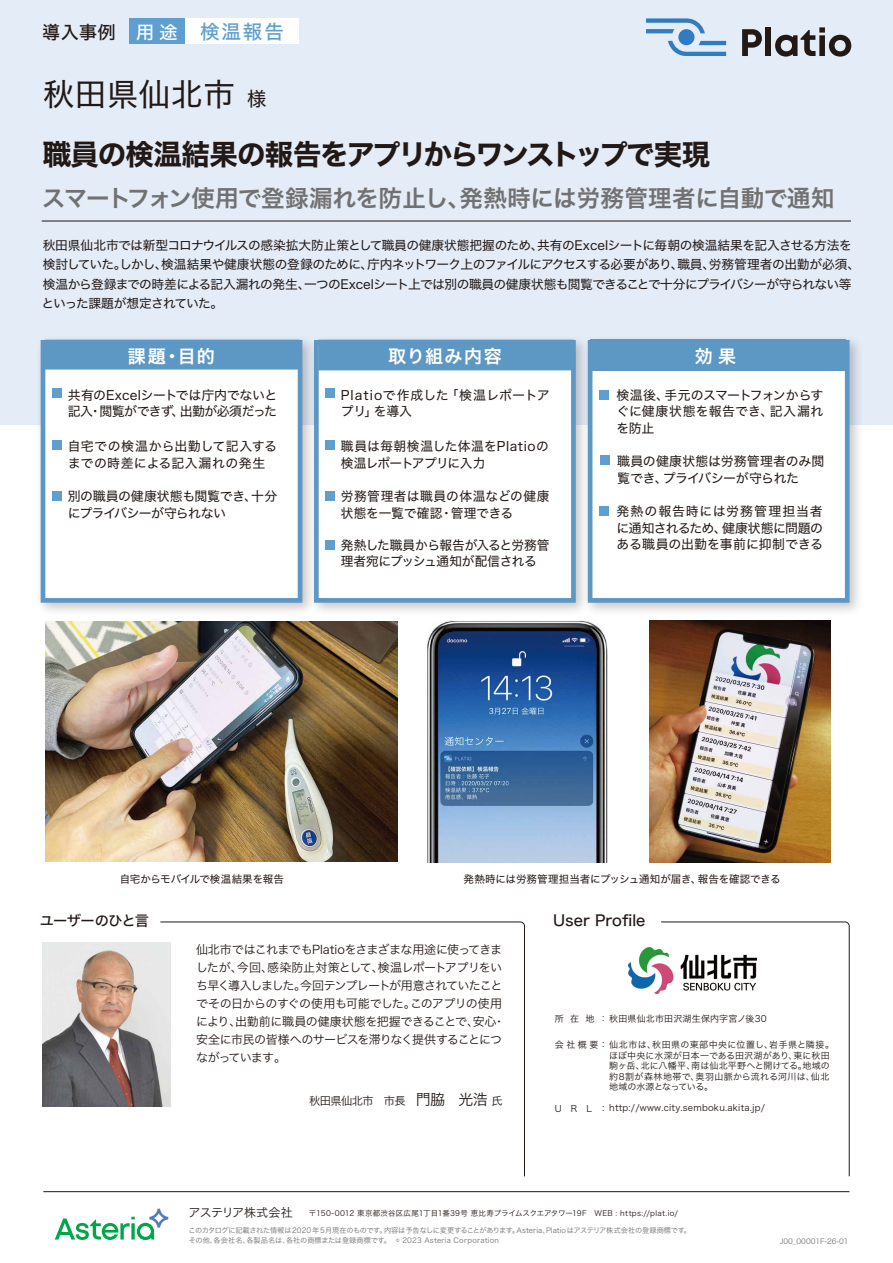
<style>
.page{position:relative;width:893px;height:1263px;background:#fff}
.page>*{position:absolute;margin:0;border:0;box-sizing:border-box;transform-origin:0 0}
.t1{font:31.5px "Hiragino Sans W4";letter-spacing:.025em;color:#221815}
.t2{font:28.5px "Hiragino Sans W7";letter-spacing:-.05em;color:#221815}
.t3{font:23.55px "Hiragino Sans W6";letter-spacing:-.01em;color:#727171}
.t4{font:19.5px "Hiragino Sans W5";color:#5f9fd0}
.t5{font:18px "Hiragino Sans W6";letter-spacing:.08em;color:#fff}
.t6{font:18px "Hiragino Sans W5";color:#221815}
.t7{font:15px "Hiragino Sans W5";letter-spacing:.005em;color:#221815}
.t8{font:14.25px "Hiragino Sans W5";letter-spacing:-.05em;color:#221815}
.t9{font:12.9px/16.5px "Hiragino Sans W4";letter-spacing:-.005em;color:#221815;text-align:justify}
.t10{font:12.9px/16.5px "Hiragino Sans W4";letter-spacing:-.03em;color:#221815}
.t11{font:12.9px/16.5px "Hiragino Sans W4";letter-spacing:.02em;color:#221815}
.t12{font:12.9px/16.5px "Hiragino Sans W4";letter-spacing:-.035em;color:#221815}
.t13{font:12.9px/16.5px "Hiragino Sans W4";letter-spacing:.035em;color:#221815}
.t14{font:12.9px/16.5px "Hiragino Sans W4";letter-spacing:.015em;color:#221815}
.t15{font:12.6px/19.5px "Hiragino Sans W4";letter-spacing:-.04em;color:#221815}
.t16{font:12px/18px "Hiragino Sans W3";letter-spacing:-.05em;color:#221815}
.t17{font:11.25px "Hiragino Sans W3";letter-spacing:-.05em;color:#221815}
.t18{font:10.5px "Hiragino Sans W4";letter-spacing:-.005em;color:#221815}
.t19{font:9px/10.5px "Hiragino Sans W3";letter-spacing:.025em;color:#221815}
.t20{font:7.5px "Hiragino Sans W3";letter-spacing:.015em;color:#221815}
.t21{font:7.2px/9.8px "Hiragino Sans W3";color:#727171}
.s1{font-size:18px;color:#fff}
.s2{font-size:19.5px}
.s3{font-size:15px}
</style>
<div class="page">
<div style="left:0;top:0;width:893px;height:424px;background:#e3ecf7"></div>
<img style="left:32px;top:339px;width:273px;height:273px">
<div style="left:41px;top:340px;width:261px;height:263px;background:#fff;border:5px solid #5d97c4"></div>
<div style="left:314px;top:340px;width:262px;height:263px;background:#fff;border:5px solid #5d97c4"></div>
<img style="left:579px;top:338px;width:289px;height:283px">
<div style="left:588px;top:340px;width:261px;height:263px;background:#fff;border:5px solid #5d97c4"></div>
<div style="left:45px;top:340px;width:255px;height:30px;background:#5d97c4"></div>
<div style="left:318px;top:340px;width:255px;height:30px;background:#5d97c4"></div>
<div style="left:590px;top:340px;width:256px;height:31px;background:#5d97c4"></div>
<svg style="left:55px;top:1209px;width:113px;height:31px"></svg>
<hr style="left:43px;top:1191px;width:806px;height:1px;background:#221815">
<div style="left:184px;top:19px;width:114px;height:25px;background:#fff"></div>
<div style="left:129px;top:19px;width:55px;height:25px;background:#5f9fd0"></div>
<svg style="left:661px;top:921px;width:189px;height:256px"></svg>
<svg style="left:160px;top:921px;width:365px;height:256px"></svg>
<div style="left:53px;top:388px;width:9px;height:9px;background:#5f9fd0"></div>
<div style="left:326px;top:388px;width:9px;height:9px;background:#5f9fd0"></div>
<hr style="left:42px;top:221px;width:809px;height:1px;background:#221815">
<svg style="left:646px;top:18px;width:59px;height:15px"></svg>
<div style="left:678px;top:29px;width:16px;height:16px;background:#317bc0;border-radius:50%"></div>
<svg style="left:668px;top:41px;width:58px;height:15px"></svg>
<svg style="left:742px;top:29px;width:20px;height:27px"></svg>
<div style="left:765px;top:28px;width:6px;height:28px;background:#221815"></div>
<svg style="left:775px;top:27px;width:76px;height:30px"></svg>
<img style="left:427px;top:621px;width:180px;height:241px">
<div style="left:600px;top:390px;width:9px;height:9px;background:#5f9fd0"></div>
<div style="left:601px;top:455px;width:9px;height:9px;background:#5f9fd0"></div>
<div style="left:600px;top:507px;width:9px;height:9px;background:#5f9fd0"></div>
<div style="left:325px;top:440px;width:10px;height:9px;background:#5f9fd0"></div>
<div style="left:326px;top:492px;width:9px;height:9px;background:#5f9fd0"></div>
<div style="left:53px;top:440px;width:9px;height:9px;background:#5f9fd0"></div>
<div style="left:53px;top:492px;width:9px;height:9px;background:#5f9fd0"></div>
<div style="left:326px;top:541px;width:9px;height:9px;background:#5f9fd0"></div>
<img style="left:46px;top:621px;width:352px;height:241px">
<img style="left:43px;top:942px;width:127px;height:164px">
<img style="left:649px;top:621px;width:182px;height:241px">
<img style="left:628px;top:948px;width:128px;height:46px">
<h3 class="t4" style="left:136px;top:14px;width:149px"><span class="s1">用途</span> 検温報告</h3>
<h1 class="t1" style="left:43px;top:66px;width:225px">秋田県仙北市 <span class="s2">様</span></h1>
<h2 class="t2" style="left:43px;top:132px;width:669px">職員の検温結果の報告をアプリからワンストップで実現</h2>
<h3 class="t3" style="left:42px;top:177px;width:794px">スマートフォン使用で登録漏れを防止し、発熱時には労務管理者に自動で通知</h3>
<p class="t15" style="left:42px;top:235px;width:820px">秋田県仙北市では新型コロナウイルスの感染拡大防止策として職員の健康状態把握のため、共有のExcelシートに毎朝の検温結果を記入させる方法を検討していた。しかし、検温結果や健康状態の登録のために、庁内ネットワーク上のファイルにアクセスする必要があり、職員、労務管理者の出勤が必須、検温から登録までの時差による記入漏れの発生、一つのExcelシート上では別の職員の健康状態も閲覧できることで十分にプライバシーが守られない等といった課題が想定されていた。</p>
<h3 class="t6" style="left:42px;top:16px;width:75px">導入事例</h3>
<h3 class="t5" style="left:128px;top:340px;width:88px">課題・目的</h3>
<h3 class="t5" style="left:388px;top:340px;width:115px">取り組み内容</h3>
<h3 class="t5" style="left:695px;top:340px;width:43px">効果</h3>
<p class="t10" style="left:68px;top:386px;width:211px">共有のExcelシートでは庁内でないと記入・閲覧ができず、出勤が必須だった</p>
<p class="t11" style="left:341px;top:386px;width:210px">Platioで作成した「検温レポートアプリ」を導入</p>
<p class="t9" style="left:616px;top:386px;width:208px">検温後、手元のスマートフォンからすぐに健康状態を報告でき、記入漏れを防止</p>
<p class="t9" style="left:617px;top:452px;width:208px">職員の健康状態は労務管理者のみ閲覧でき、プライバシーが守られた</p>
<p class="t9" style="left:616px;top:502px;width:208px">発熱の報告時には労務管理担当者に通知されるため、健康状態に問題のある職員の出勤を事前に抑制できる</p>
<p class="t11" style="left:341px;top:437px;width:209px">職員は毎朝検温した体温をPlatioの検温レポートアプリに入力</p>
<p class="t14" style="left:341px;top:487px;width:210px">労務管理者は職員の体温などの健康状態を一覧で確認・管理できる</p>
<p class="t13" style="left:68px;top:437px;width:211px">自宅での検温から出勤して記入するまでの時差による記入漏れの発生</p>
<p class="t10" style="left:68px;top:487px;width:211px">別の職員の健康状態も閲覧でき、十分にプライバシーが守られない</p>
<p class="t12" style="left:341px;top:536px;width:210px">発熱した職員から報告が入ると労務管理者宛にプッシュ通知が配信される</p>
<p class="t18" style="left:120px;top:870px;width:166px">自宅からモバイルで検温結果を報告</p>
<p class="t18" style="left:464px;top:870px;width:319px">発熱時には労務管理担当者にプッシュ通知が届き、報告を確認できる</p>
<p class="t8" style="left:40px;top:908px;width:111px">ユーザーのひと言</p>
<p class="t7" style="left:553px;top:907px;width:94px">User Profile</p>
<p class="t16" style="left:196px;top:940px;width:311px">仙北市ではこれまでもPlatioをさまざまな用途に使ってきましたが、今回、感染防止対策として、検温レポートアプリをいち早く導入しました。今回テンプレートが用意されていたことでその日からのすぐの使用も可能でした。このアプリの使用により、出勤前に職員の健康状態を把握できることで、安心・安全に市民の皆様へのサービスを滞りなく提供することにつながっています。</p>
<p class="t17" style="left:309px;top:1091px;width:195px">秋田県仙北市　市長 <span class="s3">門脇　光浩</span>氏</p>
<p class="t19" style="left:555px;top:1013px;width:213px">所 在 地：秋田県仙北市田沢湖生保内字宮ノ後30</p>
<p class="t19" style="left:609px;top:1039px;width:227px;text-indent:-54px">会社概要：仙北市は、秋田県の東部中央に位置し、岩手県と隣接。ほぼ中央に水深が日本一である田沢湖があり、東に秋田駒ヶ岳、北に八幡平、南は仙北平野へと開けてる。地域の約8割が森林地帯で、奥羽山脈から流れる河川は、仙北地域の水源となっている。</p>
<p class="t19" style="left:555px;top:1102px;width:212px">U R L ：http://www.city.semboku.akita.jp/</p>
<p class="t16" style="left:188px;top:1202px;width:106px">アステリア株式会社</p>
<p class="t21" style="left:189px;top:1225px;width:504px">このカタログに記載された情報は2020年5月現在のものです。内容は予告なしに変更することがあります。Asteria、Platioはアステリア株式会社の登録商標です。その他、各会社名、各製品名は、各社の商標または登録商標です。 © 2023 Asteria Corporation</p>
<p class="t20" style="left:309px;top:1206px;width:371px">〒150-0012 東京都渋谷区広尾1丁目1番39号 恵比寿プライムスクエアタワー19F　WEB : https://plat.io/</p>
<p class="t21" style="left:780px;top:1235px;width:70px">J00_00001F-26-01</p>
</div>
